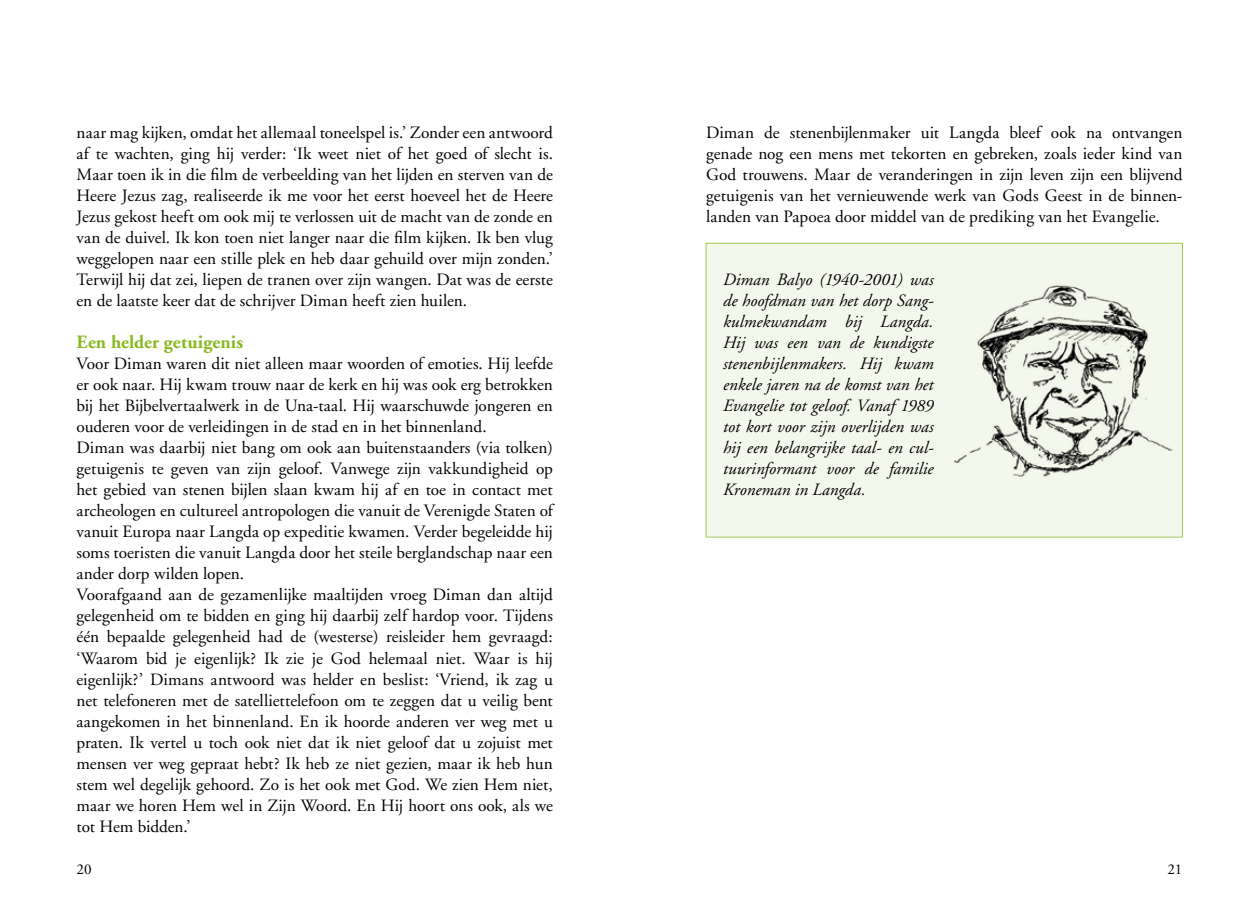
<style>
.page{position:relative;width:1259px;height:915px;background:#fff}
.page>*{position:absolute;margin:0;border:0;box-sizing:border-box;transform-origin:0 0}
.t1{font:700 18.75px "Adobe Garamond";letter-spacing:.005em;color:#89b920}
.t2{font:17.25px/21px "Adobe Garamond";color:#000;text-align:justify}
.t3{font:italic 17.25px/21px "Adobe Garamond";color:#000;text-align:justify}
.t4{font:15px "Adobe Garamond";color:#000}
</style>
<div class="page">
<div style="left:705px;top:243px;width:477px;height:294px;background:#f4f8ec"></div>
<img style="left:955px;top:264px;width:217px;height:238px">
<p class="t2" style="left:77px;top:122px;width:478px">naar mag kijken, omdat het allemaal toneelspel is.’ Zonder een antwoord af te wachten, ging hij verder: ‘Ik weet niet of het goed of slecht is.<br>Maar toen ik in die film de verbeelding van het lijden en sterven van de Heere Jezus zag, realiseerde ik me voor het eerst hoeveel het de Heere Jezus gekost heeft om ook mij te verlossen uit de macht van de zonde en van de duivel. Ik kon toen niet langer naar die film kijken. Ik ben vlug weggelopen naar een stille plek en heb daar gehuild over mijn zonden.’ Terwijl hij dat zei, liepen de tranen over zijn wangen. Dat was de eerste en de laatste keer dat de schrijver Diman heeft zien huilen.</p>
<p class="t1" style="left:77px;top:332px;width:168px">Een helder getuigenis</p>
<p class="t2" style="left:77px;top:353px;width:478px;text-align:left">Voor Diman waren dit niet alleen maar woorden of emoties. Hij leefde er ook naar. Hij kwam trouw naar de kerk en hij was ook erg betrokken bij het Bijbelvertaalwerk in de Una-taal. Hij waarschuwde jongeren en ouderen voor de verleidingen in de stad en in het binnenland.<br>Diman was daarbij niet bang om ook aan buitenstaanders (via tolken) getuigenis te geven van zijn geloof. Vanwege zijn vakkundigheid op het gebied van stenen bijlen slaan kwam hij af en toe in contact met archeologen en cultureel antropologen die vanuit de Verenigde Staten of vanuit Europa naar Langda op expeditie kwamen. Verder begeleidde hij soms toeristen die vanuit Langda door het steile berglandschap naar een ander dorp wilden lopen.<br>Voorafgaand aan de gezamenlijke maaltijden vroeg Diman dan altijd gelegenheid om te bidden en ging hij daarbij zelf hardop voor. Tijdens één bepaalde gelegenheid had de (westerse) reisleider hem gevraagd: ‘Waarom bid je eigenlijk? Ik zie je God helemaal niet. Waar is hij eigenlijk?’ Dimans antwoord was helder en beslist: ‘Vriend, ik zag u net telefoneren met de satelliettelefoon om te zeggen dat u veilig bent aangekomen in het binnenland. En ik hoorde anderen ver weg met u praten. Ik vertel u toch ook niet dat ik niet geloof dat u zojuist met mensen ver weg gepraat hebt? Ik heb ze niet gezien, maar ik heb hun stem wel degelijk gehoord. Zo is het ook met God. We zien Hem niet, maar we horen Hem wel in Zijn Woord. En Hij hoort ons ook, als we tot Hem bidden.’</p>
<p class="t4" style="left:77px;top:860px;width:16px">20</p>
<p class="t4" style="left:1167px;top:860px;width:16px">21</p>
<p class="t2" style="left:706px;top:122px;width:478px">Diman de stenenbijlenmaker uit Langda bleef ook na ontvangen genade nog een mens met tekorten en gebreken, zoals ieder kind van God trouwens. Maar de veranderingen in zijn leven zijn een blijvend getuigenis van het vernieuwende werk van Gods Geest in de binnen&shy;landen van Papoea door middel van de prediking van het Evangelie.</p>
<p class="t3" style="left:723px;top:270px;width:212px">Diman Balyo (1940-2001) was de hoofdman van het dorp Sang&shy;kulmekwandam bij Langda.<br>Hij was een van de kundigste stenenbijlenmakers. Hij kwam enkele jaren na de komst van het Evangelie tot geloof. Vanaf 1989 tot kort voor zijn overlijden was hij een belangrijke taal- en cul&shy;tuurinformant voor de familie Kroneman in Langda.</p>
</div>
